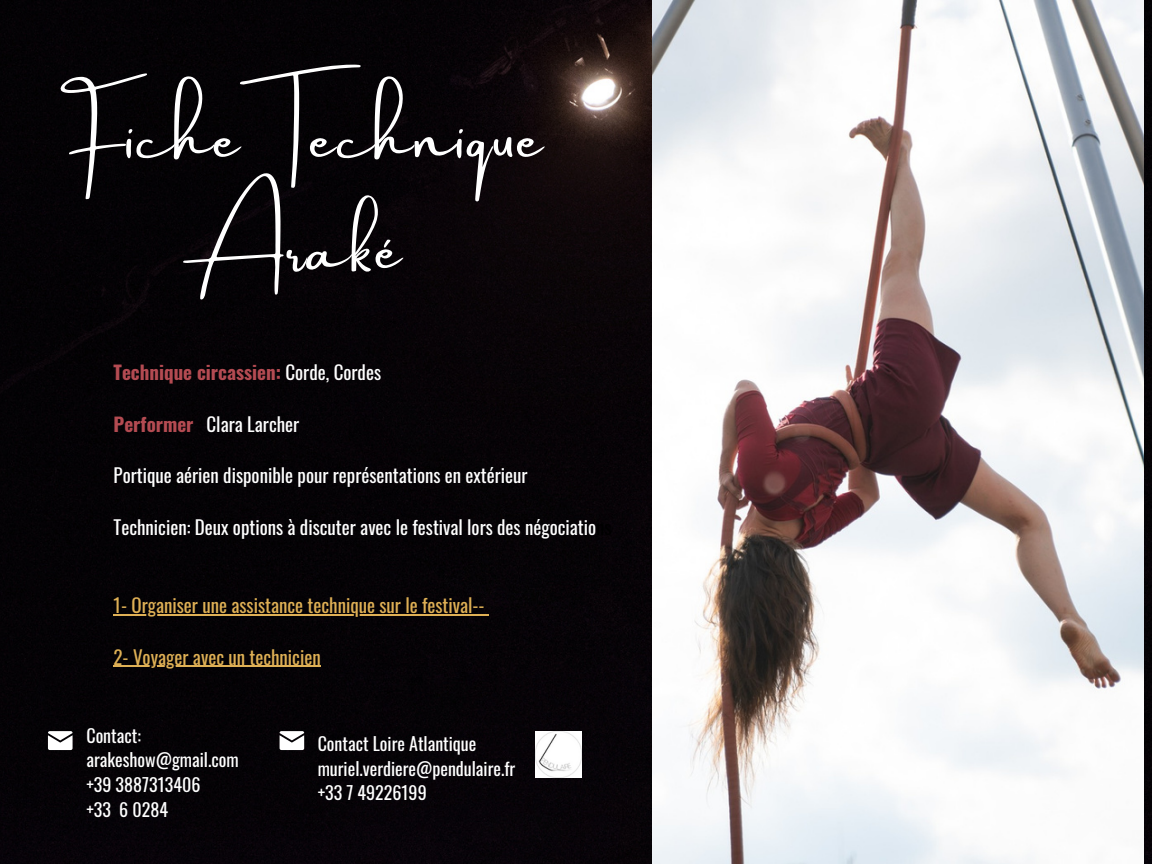
<style>
.page{position:relative;width:1152px;height:864px;background:#050306}
.page>*{position:absolute;margin:0;border:0;box-sizing:border-box;transform-origin:0 0}
.t1{font:58.95px/111.1px "Amsterdam Two";letter-spacing:.04em;color:#fff;text-align:center}
.t2{font:19.05px "Oswald";color:#fff}
.t3{font:19.05px "Oswald";color:#dfb055}
.t4{font:700 19.05px "Oswald";color:#b44b52}
.t5{font:18px "Oswald";color:#fff}
.s1{font-weight:400;color:#fff}
.s2{font-weight:700;color:#b44b52}
.s3{color:#000}
</style>
<div class="page">
<svg style="left:48px;top:731px;width:25px;height:19px"></svg>
<svg style="left:280px;top:731px;width:24px;height:19px"></svg>
<img style="left:535px;top:731px;width:46px;height:46px">
<img style="left:652px;top:0;width:492px;height:864px">
<hr style="left:114px;top:614px;width:371px;height:1px;background:#dfb055">
<hr style="left:114px;top:666px;width:207px;height:1px;background:#dfb055">
<p class="t1" style="left:60px;top:85px;width:483px">Fiche Technique<br>Araké</p>
<p class="t4" style="left:114px;top:357px;width:269px">Technique circassien: <span class="s1">Corde, Cordes</span></p>
<p class="t2" style="left:114px;top:409px;width:187px"><span class="s2">Performer</span> <span class="s3">:</span> Clara Larcher</p>
<p class="t2" style="left:114px;top:461px;width:416px">Portique aérien disponible pour représentations en extérieur</p>
<p class="t2" style="left:114px;top:512px;width:500px">Technicien: Deux options à discuter avec le festival lors des négociatio<span class="s3">ns</span></p>
<p class="t3" style="left:114px;top:590px;width:373px">1- Organiser une assistance technique sur le festival--</p>
<p class="t3" style="left:114px;top:642px;width:209px">2- Voyager avec un technicien</p>
<p class="t5" style="left:86px;top:721px;width:56px">Contact:</p>
<p class="t5" style="left:86px;top:746px;width:154px">arakeshow@gmail.com</p>
<p class="t5" style="left:86px;top:771px;width:116px">+39 3887313406</p>
<p class="t5" style="left:86px;top:795px;width:83px">+33 6 0284</p>
<p class="t5" style="left:318px;top:729px;width:160px">Contact Loire Atlantique</p>
<p class="t5" style="left:318px;top:754px;width:199px">muriel.verdiere@pendulaire.fr</p>
<p class="t5" style="left:318px;top:779px;width:111px">+33 7 49226199</p>
</div>
